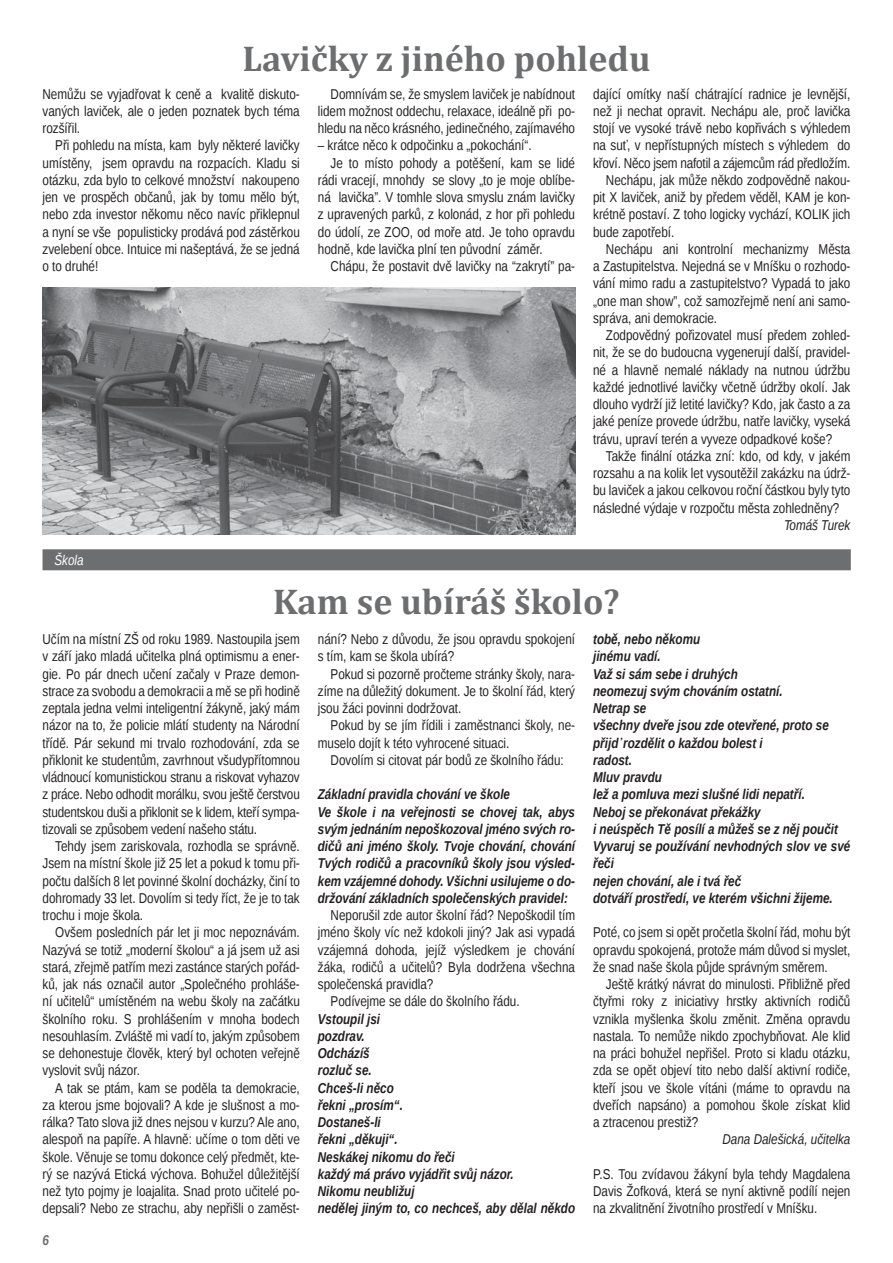
<style>
.page{position:relative;width:893px;height:1263px;background:#fff}
.page>*{position:absolute;margin:0;border:0;box-sizing:border-box;transform-origin:0 0}
.t1{font:700 36px "Cambria";color:#6d6e70}
.t2{font:14.25px/17.2px "Liberation Sans Narrow";color:#231f20;text-align:justify}
.t3{font:italic 700 14.25px/17.2px "Liberation Sans Narrow";color:#231f20}
.t4{font:italic 14.25px "Liberation Sans Narrow";color:#231f20}
.t5{font:italic 14.25px "Liberation Sans Narrow";color:#fff}
.t6{font:italic 700 14.25px "Liberation Sans Narrow";color:#6d6e70}
</style>
<div class="page">
<img style="left:42px;top:287px;width:533px;height:247px">
<div style="left:43px;top:549px;width:808px;height:21px;background:#6d6e70"></div>
<h1 class="t1" style="left:242px;top:36px;width:410px">Lavičky z jiného pohledu</h1>
<p class="t2" style="left:43px;top:85px;width:259px">Nemůžu se vyjadřovat k ceně a kvalitě diskuto&shy;vaných laviček, ale o jeden poznatek bych téma rozšířil.</p>
<p class="t2" style="left:43px;top:137px;width:259px;text-indent:13px">Při pohledu na místa, kam byly některé lavičky umístěny, jsem opravdu na rozpacích. Kladu si otázku, zda bylo to celkové množství nakoupeno jen ve prospěch občanů, jak by tomu mělo být, nebo zda investor někomu něco navíc přiklepnul a nyní se vše populisticky prodává pod zástěrkou zvelebení obce. Intuice mi našeptává, že se jedná o to druhé!</p>
<p class="t5" style="left:54px;top:551px;width:31px">Škola</p>
<p class="t2" style="left:318px;top:85px;width:259px;text-indent:13px">Domnívám se, že smyslem laviček je nabídnout lidem možnost oddechu, relaxace, ideálně při po&shy;hledu na něco krásného, jedinečného, zajímavého</p>
<p class="t2" style="left:318px;top:137px;width:215px">– krátce něco k odpočinku a „pokochání“.</p>
<p class="t2" style="left:331px;top:154px;width:246px">Je to místo pohody a potěšení, kam se lidé</p>
<p class="t2" style="left:318px;top:171px;width:259px">rádi vracejí, mnohdy se slovy „to je moje oblíbe-</p>
<p class="t2" style="left:318px;top:188px;width:259px">ná lavička”. V tomhle slova smyslu znám lavičky</p>
<p class="t2" style="left:318px;top:206px;width:259px">z upravených parků, z kolonád, z hor při pohledu</p>
<p class="t2" style="left:318px;top:223px;width:259px">do údolí, ze ZOO, od moře atd. Je toho opravdu</p>
<p class="t2" style="left:318px;top:240px;width:226px">hodně, kde lavička plní ten původní záměr.</p>
<p class="t2" style="left:331px;top:257px;width:246px">Chápu, že postavit dvě lavičky na “zakrytí” pa-</p>
<p class="t2" style="left:593px;top:85px;width:259px">dající omítky naší chátrající radnice je levnější,</p>
<p class="t2" style="left:593px;top:102px;width:259px">než ji nechat opravit. Nechápu ale, proč lavička</p>
<p class="t2" style="left:593px;top:119px;width:259px">stojí ve vysoké trávě nebo kopřivách s výhledem</p>
<p class="t2" style="left:593px;top:137px;width:259px">na suť, v nepřístupných místech s výhledem do</p>
<p class="t2" style="left:593px;top:154px;width:259px">křoví. Něco jsem nafotil a zájemcům rád předložím.</p>
<p class="t2" style="left:606px;top:171px;width:246px">Nechápu, jak může někdo zodpovědně nakou-</p>
<p class="t2" style="left:593px;top:188px;width:259px">pit X laviček, aniž by předem věděl, KAM je kon-</p>
<p class="t2" style="left:593px;top:206px;width:259px">krétně postaví. Z toho logicky vychází, KOLIK jich</p>
<p class="t2" style="left:593px;top:223px;width:83px">bude zapotřebí.</p>
<p class="t2" style="left:606px;top:240px;width:246px">Nechápu ani kontrolní mechanizmy Města</p>
<p class="t2" style="left:593px;top:257px;width:259px">a Zastupitelstva. Nejedná se v Mníšku o rozhodo-</p>
<p class="t2" style="left:593px;top:275px;width:259px">vání mimo radu a zastupitelstvo? Vypadá to jako</p>
<p class="t2" style="left:593px;top:292px;width:259px">„one man show”, což samozřejmě není ani samo-</p>
<p class="t2" style="left:593px;top:309px;width:126px">správa, ani demokracie.</p>
<p class="t2" style="left:606px;top:326px;width:246px">Zodpovědný pořizovatel musí předem zohled-</p>
<p class="t2" style="left:593px;top:344px;width:259px">nit, že se do budoucna vygenerují další, pravidel-</p>
<p class="t2" style="left:593px;top:361px;width:259px">né a hlavně nemalé náklady na nutnou údržbu</p>
<p class="t2" style="left:593px;top:378px;width:259px">každé jednotlivé lavičky včetně údržby okolí. Jak</p>
<p class="t2" style="left:593px;top:395px;width:259px">dlouho vydrží již letité lavičky? Kdo, jak často a za</p>
<p class="t2" style="left:593px;top:413px;width:259px">jaké peníze provede údržbu, natře lavičky, vyseká</p>
<p class="t2" style="left:593px;top:430px;width:241px">trávu, upraví terén a vyveze odpadkové koše?</p>
<p class="t2" style="left:606px;top:447px;width:246px">Takže finální otázka zní: kdo, od kdy, v jakém</p>
<p class="t2" style="left:593px;top:464px;width:259px">rozsahu a na kolik let vysoutěžil zakázku na údrž-</p>
<p class="t2" style="left:593px;top:482px;width:259px">bu laviček a jakou celkovou roční částkou byly tyto</p>
<p class="t2" style="left:593px;top:499px;width:248px">následné výdaje v rozpočtu města zohledněny?</p>
<p class="t4" style="left:784px;top:517px;width:68px">Tomáš Turek</p>
<h1 class="t1" style="left:273px;top:580px;width:348px">Kam se ubíráš školo?</h1>
<p class="t2" style="left:43px;top:630px;width:259px">Učím na místní ZŠ od roku 1989. Nastoupila jsem v září jako mladá učitelka plná optimismu a ener&shy;gie. Po pár dnech učení začaly v Praze demon&shy;strace za svobodu a demokracii a mě se při hodině zeptala jedna velmi inteligentní žákyně, jaký mám názor na to, že policie mlátí studenty na Národní třídě. Pár sekund mi trvalo rozhodování, zda se přiklonit ke studentům, zavrhnout všudypřítomnou vládnoucí komunistickou stranu a riskovat vyhazov z práce. Nebo odhodit morálku, svou ještě čerstvou studentskou duši a přiklonit se k lidem, kteří sympa&shy;tizovali se způsobem vedení našeho státu.</p>
<p class="t2" style="left:43px;top:837px;width:259px;text-indent:13px">Tehdy jsem zariskovala, rozhodla se správně.<br>Jsem na místní škole již 25 let a pokud k tomu při&shy;počtu dalších 8 let povinné školní docházky, činí to dohromady 33 let. Dovolím si tedy říct, že je to tak trochu i moje škola.</p>
<p class="t2" style="left:43px;top:923px;width:259px;text-indent:13px">Ovšem posledních pár let ji moc nepoznávám.<br>Nazývá se totiž „moderní školou“ a já jsem už asi stará, zřejmě patřím mezi zastánce starých pořád&shy;ků, jak nás označil autor „Společného prohláše&shy;ní učitelů“ umístěném na webu školy na začátku školního roku. S prohlášením v mnoha bodech nesouhlasím. Zvláště mi vadí to, jakým způsobem se dehonestuje člověk, který byl ochoten veřejně vyslovit svůj názor.</p>
<p class="t2" style="left:43px;top:1079px;width:259px;text-indent:13px">A tak se ptám, kam se poděla ta demokracie, za kterou jsme bojovali? A kde je slušnost a mo&shy;rálka? Tato slova již dnes nejsou v kurzu? Ale ano, alespoň na papíře. A hlavně: učíme o tom děti ve škole. Věnuje se tomu dokonce celý předmět, kte&shy;rý se nazývá Etická výchova. Bohužel důležitější než tyto pojmy je loajalita. Snad proto učitelé po&shy;depsali? Nebo ze strachu, aby nepřišli o zaměst-</p>
<p class="t6" style="left:43px;top:1231px;width:8px">6</p>
<p class="t2" style="left:318px;top:630px;width:259px">nání? Nebo z důvodu, že jsou opravdu spokojení s tím, kam se škola ubírá?</p>
<p class="t2" style="left:318px;top:665px;width:259px;text-indent:13px">Pokud si pozorně pročteme stránky školy, nara&shy;zíme na důležitý dokument. Je to školní řád, který jsou žáci povinni dodržovat.</p>
<p class="t2" style="left:318px;top:716px;width:259px;text-indent:13px">Pokud by se jím řídili i zaměstnanci školy, ne&shy;muselo dojít k této vyhrocené situaci.</p>
<p class="t2" style="left:331px;top:751px;width:235px">Dovolím si citovat pár bodů ze školního řádu:</p>
<p class="t3" style="left:318px;top:785px;width:259px">Základní pravidla chování ve škole<br>Ve škole i na veřejnosti se chovej tak, abys svým jednáním nepoškozoval jméno svých ro&shy;dičů ani jméno školy. Tvoje chování, chování Tvých rodičů a pracovníků školy jsou výsled&shy;kem vzájemné dohody. Všichni usilujeme o do&shy;držování základních společenských pravidel:</p>
<p class="t2" style="left:331px;top:906px;width:246px">Neporušil zde autor školní řád? Nepoškodil tím</p>
<p class="t2" style="left:318px;top:923px;width:259px">jméno školy víc než kdokoli jiný? Jak asi vypadá</p>
<p class="t2" style="left:318px;top:941px;width:259px">vzájemná dohoda, jejíž výsledkem je chování</p>
<p class="t2" style="left:318px;top:958px;width:259px">žáka, rodičů a učitelů? Byla dodržena všechna</p>
<p class="t2" style="left:318px;top:975px;width:117px">společenská pravidla?</p>
<p class="t2" style="left:331px;top:992px;width:191px">Podívejme se dále do školního řádu.</p>
<p class="t3" style="left:318px;top:1010px;width:259px">Vstoupil jsi<br>pozdrav.<br>Odcházíš<br>rozluč se.<br>Chceš-li něco<br>řekni „prosím“.<br>Dostaneš-li<br>řekni „děkuji“.<br>Neskákej nikomu do řeči<br>každý má právo vyjádřit svůj názor.<br>Nikomu neubližuj<br>nedělej jiným to, co nechceš, aby dělal někdo</p>
<p class="t3" style="left:593px;top:630px;width:259px">tobě, nebo někomu<br>jinému vadí.<br>Važ si sám sebe i druhých<br>neomezuj svým chováním ostatní.<br>Netrap se<br>všechny dveře jsou zde otevřené, proto se přijď rozdělit o každou bolest i<br>radost.<br>Mluv pravdu<br>lež a pomluva mezi slušné lidi nepatří.<br>Neboj se překonávat překážky<br>i neúspěch Tě posílí a můžeš se z něj poučit<br>Vyvaruj se používání nevhodných slov ve své řeči<br>nejen chování, ale i tvá řeč<br>dotváří prostředí, ve kterém všichni žijeme.</p>
<p class="t2" style="left:593px;top:923px;width:259px">Poté, co jsem si opět pročetla školní řád, mohu být opravdu spokojená, protože mám důvod si myslet, že snad naše škola půjde správným směrem.</p>
<p class="t2" style="left:593px;top:975px;width:259px;text-indent:13px">Ještě krátký návrat do minulosti. Přibližně před čtyřmi roky z iniciativy hrstky aktivních rodičů vznikla myšlenka školu změnit. Změna opravdu nastala. To nemůže nikdo zpochybňovat. Ale klid na práci bohužel nepřišel. Proto si kladu otázku, zda se opět objeví tito nebo další aktivní rodiče, kteří jsou ve škole vítáni (máme to opravdu na dveřích napsáno) a pomohou škole získat klid a ztracenou prestiž?</p>
<p class="t4" style="left:722px;top:1131px;width:129px">Dana Dalešická, učitelka</p>
<p class="t2" style="left:593px;top:1165px;width:259px">P.S. Tou zvídavou žákyní byla tehdy Magdalena Davis Žofková, která se nyní aktivně podílí nejen na zkvalitnění životního prostředí v Mníšku.</p>
</div>
